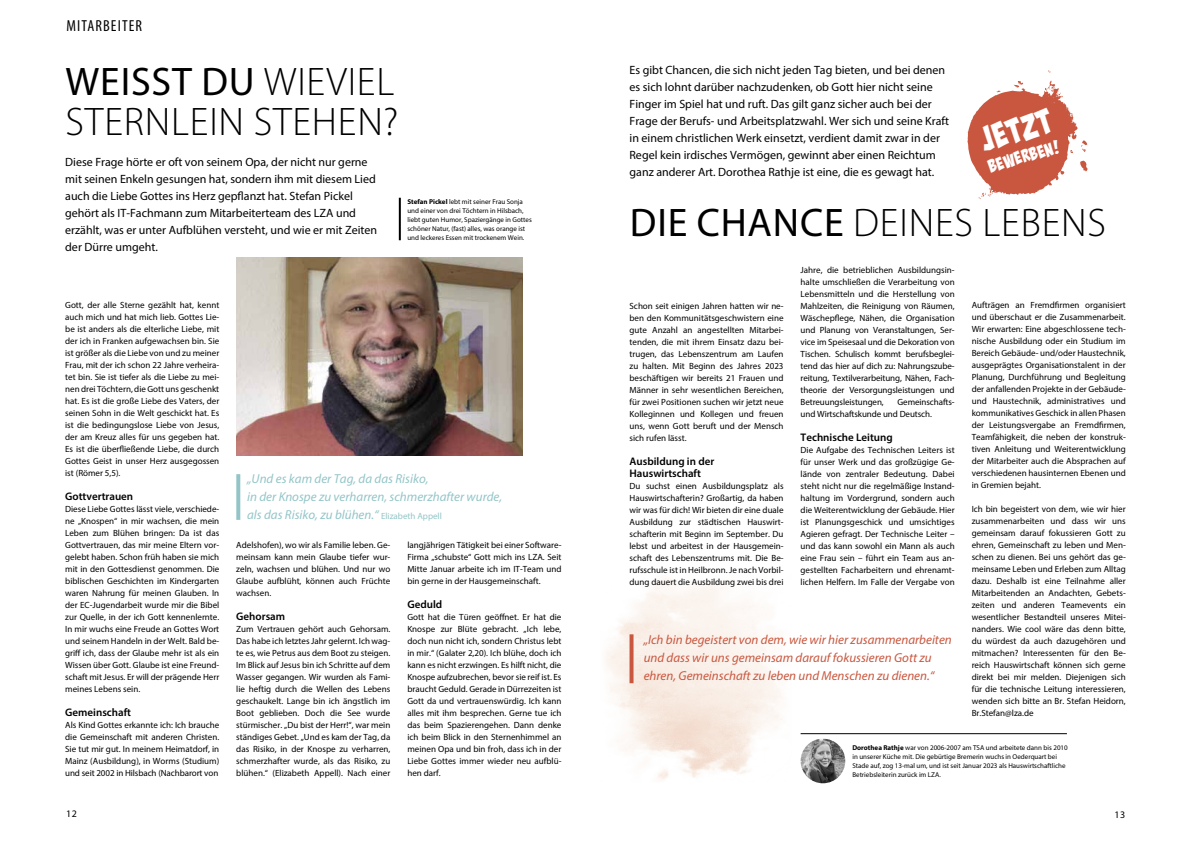
<style>
.page{position:relative;width:1191px;height:842px;background:#fff}
.page>*{position:absolute;margin:0;border:0;box-sizing:border-box;transform-origin:0 0}
.t1{font:300 40px/40px "Myriad Pro";letter-spacing:.02em;color:#000}
.t2{font:35px "Bada Boom Pro BB";color:#fff}
.t3{font:18px "Bada Boom Pro BB";color:#fff}
.t4{font:condensed 16px "Myriad Pro";letter-spacing:.07em;color:#000}
.t5{font:italic 13px/18px "Myriad Pro";color:#c9573f}
.t6{font:italic 13px/18px "Myriad Pro";color:#93c5c8}
.t7{font:12px/17px "Myriad Pro";color:#000}
.t8{font:600 11px/12px "Myriad Pro";color:#000}
.t9{font:10px "Myriad Pro";color:#000}
.t10{font:9px/12px "Myriad Pro";color:#000;text-align:justify}
.t11{font:7px/9px "Myriad Pro";color:#000}
.s1{font-weight:400}
.s2{font-weight:700}
.s3{font-style:normal;font-size:9px}
</style>
<div class="page">
<svg style="left:942px;top:70px;width:145px;height:129px"></svg>
<svg style="left:629px;top:634px;width:4px;height:49px"></svg>
<img style="left:236px;top:257px;width:286px;height:199px">
<svg style="left:236px;top:474px;width:4px;height:46px"></svg>
<img style="left:800px;top:739px;width:45px;height:44px;border-radius:22px">
<hr style="left:800px;top:733px;width:267px;height:1px;background:#000">
<hr style="left:399px;top:198px;width:2px;height:42px;background:#000">
<h3 class="t4" style="left:66px;top:16px;width:77px">MITARBEITER</h3>
<h1 class="t1" style="left:66px;top:61px;width:334px"><span class="s1">WEISST DU</span> WIEVIEL<br>STERNLEIN STEHEN?</h1>
<p class="t7" style="left:65px;top:154px;width:313px">Diese Frage hörte er oft von seinem Opa, der nicht nur gerne mit seinen Enkeln gesungen hat, sondern ihm mit diesem Lied auch die Liebe Gottes ins Herz gepflanzt hat. Stefan Pickel gehört als IT-Fachmann zum Mitarbeiterteam des LZA und erzählt, was er unter Aufblühen versteht, und wie er mit Zeiten der Dürre umgeht.</p>
<p class="t11" style="left:407px;top:197px;width:126px"><span class="s2">Stefan Pickel</span> lebt mit seiner Frau Sonja und einer von drei Töchtern in Hilsbach, liebt guten Humor, Spaziergänge in Gottes schöner Natur, (fast) alles, was orange ist und leckeres Essen mit trockenem Wein.</p>
<p class="t10" style="left:65px;top:299px;width:156px">Gott, der alle Sterne gezählt hat, kennt auch mich und hat mich lieb. Gottes Lie&shy;be ist anders als die elterliche Liebe, mit der ich in Franken aufgewachsen bin. Sie ist größer als die Liebe von und zu meiner Frau, mit der ich schon 22 Jahre verheira&shy;tet bin. Sie ist tiefer als die Liebe zu mei&shy;nen drei Töchtern, die Gott uns geschenkt hat. Es ist die große Liebe des Vaters, der seinen Sohn in die Welt geschickt hat. Es ist die bedingungslose Liebe von Jesus, der am Kreuz alles für uns gegeben hat.<br>Es ist die überfließende Liebe, die durch Gottes Geist in unser Herz ausgegossen ist (Römer 5,5).</p>
<p class="t8" style="left:65px;top:490px;width:70px">Gottvertrauen</p>
<p class="t10" style="left:65px;top:503px;width:156px">Diese Liebe Gottes lässt viele, verschiede&shy;ne „Knospen“ in mir wachsen, die mein Leben zum Blühen bringen: Da ist das Gottvertrauen, das mir meine Eltern vor&shy;gelebt haben. Schon früh haben sie mich mit in den Gottesdienst genommen. Die biblischen Geschichten im Kindergarten waren Nahrung für meinen Glauben. In der EC-Jugendarbeit wurde mir die Bibel zur Quelle, in der ich Gott kennenlernte.<br>In mir wuchs eine Freude an Gottes Wort und seinem Handeln in der Welt. Bald be&shy;griff ich, dass der Glaube mehr ist als ein Wissen über Gott. Glaube ist eine Freund&shy;schaft mit Jesus. Er will der prägende Herr meines Lebens sein.</p>
<p class="t8" style="left:65px;top:706px;width:67px">Gemeinschaft</p>
<p class="t10" style="left:65px;top:719px;width:156px">Als Kind Gottes erkannte ich: Ich brauche die Gemeinschaft mit anderen Christen.<br>Sie tut mir gut. In meinem Heimatdorf, in Mainz (Ausbildung), in Worms (Studium) und seit 2002 in Hilsbach (Nachbarort von</p>
<h3 class="t6" style="left:247px;top:470px;width:257px">„Und es kam der Tag, da das Risiko,<br>in der Knospe zu verharren, schmerzhafter wurde, als das Risiko, zu blühen.“ <span class="s3">Elizabeth Appell</span></h3>
<p class="t10" style="left:236px;top:539px;width:156px">Adelshofen), wo wir als Familie leben. Ge&shy;meinsam kann mein Glaube tiefer wur&shy;zeln, wachsen und blühen. Und nur wo Glaube aufblüht, können auch Früchte wachsen.</p>
<p class="t8" style="left:236px;top:610px;width:50px">Gehorsam</p>
<p class="t10" style="left:236px;top:623px;width:156px">Zum Vertrauen gehört auch Gehorsam.<br>Das habe ich letztes Jahr gelernt. Ich wag&shy;te es, wie Petrus aus dem Boot zu steigen.<br>Im Blick auf Jesus bin ich Schritte auf dem Wasser gegangen. Wir wurden als Fami&shy;lie heftig durch die Wellen des Lebens geschaukelt. Lange bin ich ängstlich im Boot geblieben. Doch die See wurde stürmischer. „Du bist der Herr!“, war mein ständiges Gebet. „Und es kam der Tag, da das Risiko, in der Knospe zu verharren, schmerzhafter wurde, als das Risiko, zu blühen.“ (Elizabeth Appell). Nach einer</p>
<p class="t10" style="left:407px;top:539px;width:156px">langjährigen Tätigkeit bei einer Software-Firma „schubste“ Gott mich ins LZA. Seit Mitte Januar arbeite ich im IT-Team und bin gerne in der Hausgemeinschaft.</p>
<p class="t8" style="left:407px;top:598px;width:36px">Geduld</p>
<p class="t10" style="left:407px;top:611px;width:156px">Gott hat die Türen geöffnet. Er hat die Knospe zur Blüte gebracht. „Ich lebe, doch nun nicht ich, sondern Christus lebt in mir.“ (Galater 2,20). Ich blühe, doch ich kann es nicht erzwingen. Es hilft nicht, die Knospe aufzubrechen, bevor sie reif ist. Es braucht Geduld. Gerade in Dürrezeiten ist Gott da und vertrauenswürdig. Ich kann alles mit ihm besprechen. Gerne tue ich das beim Spazierengehen. Dann denke ich beim Blick in den Sternenhimmel an meinen Opa und bin froh, dass ich in der Liebe Gottes immer wieder neu aufblü&shy;hen darf.</p>
<p class="t7" style="left:629px;top:61px;width:321px">Es gibt Chancen, die sich nicht jeden Tag bieten, und bei denen es sich lohnt darüber nachzudenken, ob Gott hier nicht seine Finger im Spiel hat und ruft. Das gilt ganz sicher auch bei der Frage der Berufs- und Arbeitsplatzwahl. Wer sich und seine Kraft in einem christlichen Werk einsetzt, verdient damit zwar in der Regel kein irdisches Vermögen, gewinnt aber einen Reichtum ganz anderer Art. Dorothea Rathje ist eine, die es gewagt hat.</p>
<h2 class="t2" style="left:974px;top:120px;width:75px;rotate:-16deg">Jetzt</h2>
<h3 class="t3" style="left:985px;top:157px;width:75px;rotate:-16deg">bewerben!</h3>
<h1 class="t1" style="left:630px;top:203px;width:477px"><span class="s1">DIE CHANCE</span> DEINES LEBENS</h1>
<p class="t10" style="left:800px;top:263px;width:156px">Jahre, die betrieblichen Ausbildungsin&shy;halte umschließen die Verarbeitung von Lebensmitteln und die Herstellung von Mahlzeiten, die Reinigung von Räumen, Wäschepflege, Nähen, die Organisation und Planung von Veranstaltungen, Ser&shy;vice im Speisesaal und die Dekoration von Tischen. Schulisch kommt berufsbeglei&shy;tend das hier auf dich zu: Nahrungszube&shy;reitung, Textilverarbeitung, Nähen, Fach&shy;theorie der Versorgungsleistungen und Betreuungsleistungen,</p>
<p class="t10" style="left:971px;top:299px;width:156px">Aufträgen an Fremdfirmen organisiert und überschaut er die Zusammenarbeit.<br>Wir erwarten: Eine abgeschlossene tech&shy;nische Ausbildung oder ein Studium im Bereich Gebäude- und/oder Haustechnik, ausgeprägtes Organisationstalent in der Planung, Durchführung und Begleitung der anfallenden Projekte in der Gebäude&shy;und Haustechnik, administratives und kommunikatives Geschick in allen Phasen der Leistungsvergabe an Fremdfirmen, Teamfähigkeit, die neben der konstruk&shy;tiven Anleitung und Weiterentwicklung der Mitarbeiter auch die Absprachen auf verschiedenen hausinternen Ebenen und in Gremien bejaht.</p>
<p class="t10" style="left:971px;top:503px;width:156px">Ich bin begeistert von dem, wie wir hier zusammenarbeiten und dass wir uns gemeinsam darauf fokussieren Gott zu ehren, Gemeinschaft zu leben und Men&shy;schen zu dienen. Bei uns gehört das ge&shy;meinsame Leben und Erleben zum Alltag dazu. Deshalb ist eine Teilnahme aller Mitarbeitenden an Andachten, Gebets&shy;zeiten und anderen Teamevents ein wesentlicher Bestandteil unseres Mitei&shy;nanders. Wie cool wäre das denn bitte, du würdest da auch dazugehören und mitmachen? Interessenten für den Be&shy;reich Hauswirtschaft können sich gerne direkt bei mir melden. Diejenigen sich für die technische Leitung interessieren, wenden sich bitte an Br. Stefan Heidorn, Br.Stefan@lza.de</p>
<p class="t10" style="left:629px;top:299px;width:156px">Schon seit einigen Jahren hatten wir ne&shy;ben den Kommunitätsgeschwistern eine gute Anzahl an angestellten Mitarbei&shy;tenden, die mit ihrem Einsatz dazu bei&shy;trugen, das Lebenszentrum am Laufen zu halten. Mit Beginn des Jahres 2023 beschäftigen wir bereits 21 Frauen und Männer in sehr wesentlichen Bereichen, für zwei Positionen suchen wir jetzt neue Kolleginnen und Kollegen und freuen uns, wenn Gott beruft und der Mensch sich rufen lässt.</p>
<p class="t8" style="left:629px;top:455px;width:86px">Ausbildung in der<br>Hauswirtschaft</p>
<p class="t10" style="left:629px;top:479px;width:156px">Du suchst einen Ausbildungsplatz als Hauswirtschafterin? Großartig, da haben wir was für dich! Wir bieten dir eine duale Ausbildung zur städtischen Hauswirt&shy;schafterin mit Beginn im September. Du lebst und arbeitest in der Hausgemein&shy;schaft des Lebenszentrums mit. Die Be&shy;rufsschule ist in Heilbronn. Je nach Vorbil&shy;dung dauert die Ausbildung zwei bis drei</p>
<p class="t10" style="left:800px;top:395px;width:156px;text-indent:97px">Gemeinschafts&shy;und Wirtschaftskunde und Deutsch.</p>
<p class="t8" style="left:800px;top:431px;width:94px">Technische Leitung</p>
<p class="t10" style="left:800px;top:443px;width:156px">Die Aufgabe des Technischen Leiters ist für unser Werk und das großzügige Ge&shy;lände von zentraler Bedeutung. Dabei steht nicht nur die regelmäßige Instand&shy;haltung im Vordergrund, sondern auch die Weiterentwicklung der Gebäude. Hier ist Planungsgeschick und umsichtiges Agieren gefragt. Der Technische Leiter – und das kann sowohl ein Mann als auch eine Frau sein – führt ein Team aus an&shy;gestellten Facharbeitern und ehrenamt&shy;lichen Helfern. Im Falle der Vergabe von</p>
<h3 class="t5" style="left:643px;top:630px;width:310px">„Ich bin begeistert von dem, wie wir hier zusammenarbeiten und dass wir uns gemeinsam darauf fokussieren Gott zu ehren, Gemeinschaft zu leben und Menschen zu dienen.“</h3>
<p class="t11" style="left:852px;top:743px;width:217px"><span class="s2">Dorothea Rathje</span> war von 2006-2007 am TSA und arbeitete dann bis 2010 in unserer Küche mit. Die gebürtige Bremerin wuchs in Oederquart bei Stade auf, zog 13-mal um, und ist seit Januar 2023 als Hauswirtschaftliche Betriebsleiterin zurück im LZA.</p>
<p class="t9" style="left:66px;top:808px;width:12px">12</p>
<p class="t9" style="left:1114px;top:809px;width:12px">13</p>
</div>
